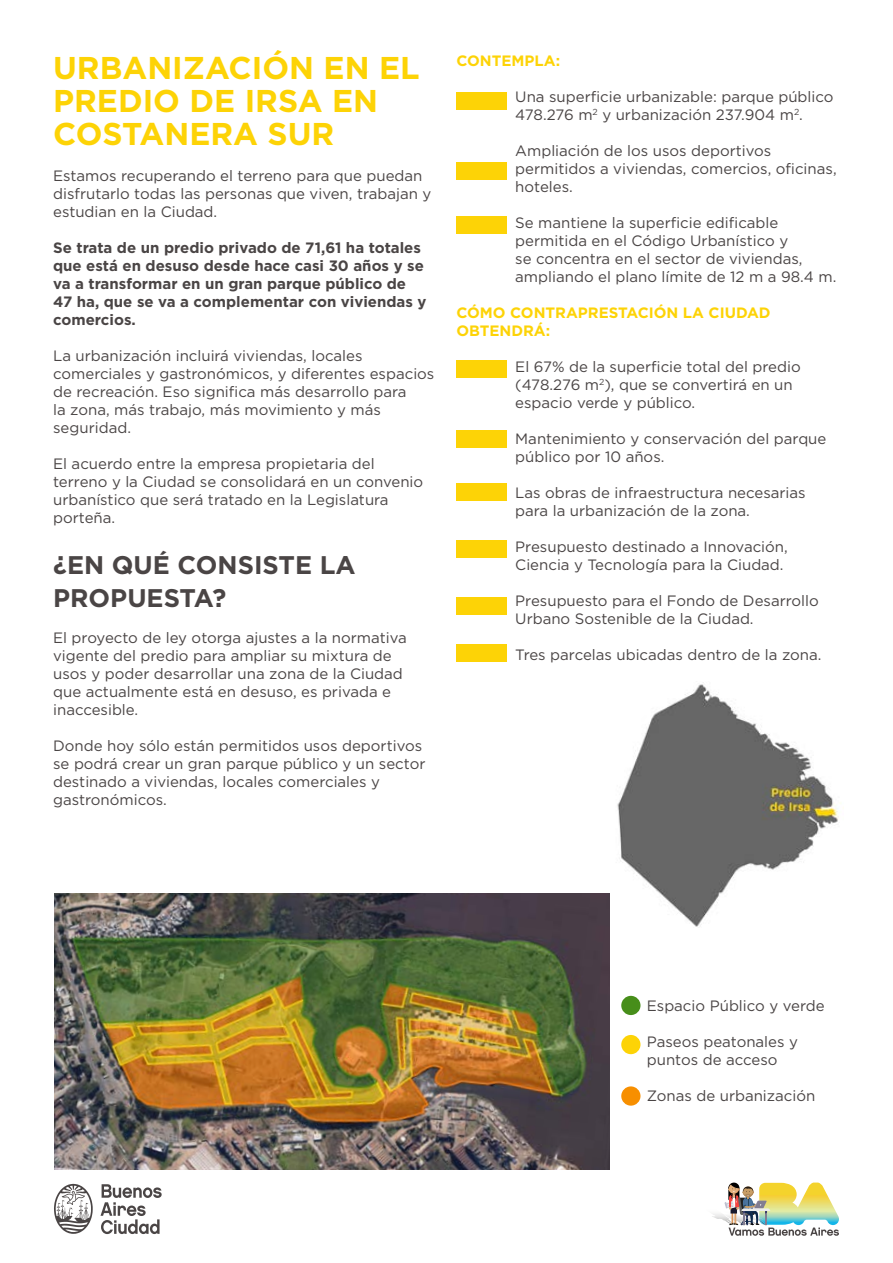
<style>
.page{position:relative;width:893px;height:1263px;background:#fff}
.page>*{position:absolute;margin:0;border:0;box-sizing:border-box;transform-origin:0 0}
.t1{font:700 31.5px/33px "Gotham";color:#fdd306}
.t2{font:700 25.5px/33px "Gotham";color:#4a4545}
.t3{font:15px/18px "Gotham";color:#4a4545}
.t4{font:700 15px/18px "Gotham";color:#4a4545}
.t5{font:700 15px/18px "Gotham";color:#fdd306}
.t6{font:8.7px "Gotham";color:#4a4545}
.s1{font-size:15px}
</style>
<div class="page">
<svg style="left:101px;top:1184px;width:61px;height:50px"></svg>
<svg style="left:54px;top:1184px;width:39px;height:50px"></svg>
<img style="left:712px;top:1214px;width:12px;height:7px">
<img style="left:724px;top:1182px;width:115px;height:54px">
<img style="left:609px;top:682px;width:235px;height:245px">
<div style="left:456px;top:92px;width:51px;height:18px;background:#fdd306"></div>
<div style="left:456px;top:360px;width:51px;height:17px;background:#fdd306"></div>
<div style="left:456px;top:431px;width:51px;height:17px;background:#fdd306"></div>
<div style="left:456px;top:484px;width:51px;height:17px;background:#fdd306"></div>
<div style="left:456px;top:540px;width:51px;height:18px;background:#fdd306"></div>
<div style="left:456px;top:597px;width:51px;height:17px;background:#fdd306"></div>
<div style="left:456px;top:645px;width:51px;height:17px;background:#fdd306"></div>
<div style="left:456px;top:162px;width:51px;height:18px;background:#fdd306"></div>
<div style="left:456px;top:216px;width:51px;height:18px;background:#fdd306"></div>
<img style="left:54px;top:893px;width:555px;height:276px">
<div style="left:621px;top:996px;width:19px;height:19px;background:#478e1a;border-radius:50%"></div>
<div style="left:621px;top:1035px;width:19px;height:19px;background:#fdd306;border-radius:50%"></div>
<div style="left:621px;top:1086px;width:19px;height:20px;background:#f78f00;border-radius:50%"></div>
<h1 class="t1" style="left:53px;top:51px;width:368px">URBANIZACIÓN EN EL<br>PREDIO DE IRSA EN<br>COSTANERA SUR</h1>
<p class="t3" style="left:53px;top:167px;width:380px">Estamos recuperando el terreno para que puedan disfrutarlo todas las personas que viven, trabajan y estudian en la Ciudad.</p>
<p class="t4" style="left:53px;top:239px;width:375px">Se trata de un predio privado de 71,61 ha totales que está en desuso desde hace casi 30 años y se va a transformar en un gran parque público de 47 ha, que se va a complementar con viviendas y comercios.</p>
<p class="t3" style="left:53px;top:347px;width:383px">La urbanización incluirá viviendas, locales comerciales y gastronómicos y, diferentes espacios de recreación. Eso significa más desarrollo para<br>la zona, más trabajo, más movimiento y más seguridad.</p>
<p class="t3" style="left:53px;top:455px;width:372px">El acuerdo entre la empresa propietaria del terreno lay Ciudad se consolidará en un convenio urbanístico que será tratado en la Legislatura porteña.</p>
<h2 class="t2" style="left:53px;top:549px;width:304px">¿EN QUÉ CONSISTE LA<br>PROPUESTA?</h2>
<p class="t3" style="left:53px;top:629px;width:355px">El proyecto de ley otorga ajustes laa normativa vigente del predio para ampliar su mixtura de usos y poder desarrollar una zona de la Ciudad que actualmente está en desuso, es privada e inaccesible.</p>
<p class="t3" style="left:53px;top:737px;width:374px">Donde hoy sólo están permitidos usos deportivos se podrá crear un gran parque público y un sector destinado a viviendas, locales comerciales y gastronómicos.</p>
<p class="t5" style="left:456px;top:52px;width:105px">CONTEMPLA:</p>
<p class="t3" style="left:515px;top:87px;width:320px">Una superficie urbanizable: parque público</p>
<p class="t6" style="left:794px;top:106px;width:10px">2<span class="s1">.</span></p>
<p class="t3" style="left:515px;top:105px;width:280px">478.276 m y<sup>2</sup> urbanización 237.904 m</p>
<p class="t3" style="left:515px;top:141px;width:323px">Ampliación de los usos deportivos permitidos a viviendas, comercios, oficinas, hoteles.</p>
<p class="t3" style="left:515px;top:213px;width:323px">Se mantiene la superficie edificable permitida en el Código Urbanístico y<br>se concentra en el sector de viviendas, ampliando el plano límite de 12 m a 98.4 m.</p>
<p class="t5" style="left:456px;top:304px;width:316px">CÓMO CONTRAPRESTACIÓN LA CIUDAD<br>OBTENDRÁ:</p>
<p class="t3" style="left:515px;top:357px;width:287px">El 67% de la superficie total del predio (478.276 m , )<sup>2</sup> que se convertirá en un espacio verde y público.</p>
<p class="t3" style="left:515px;top:429px;width:313px">Mantenimiento y conservación del parque público por 10 años.</p>
<p class="t3" style="left:515px;top:483px;width:292px">Las obras de infraestructura necesarias para la urbanización de la zona.</p>
<p class="t3" style="left:515px;top:537px;width:274px">Presupuesto destinado a Innovación,<br>Ciencia y Tecnología para la Ciudad.</p>
<p class="t3" style="left:515px;top:591px;width:305px">Presupuesto para el Fondo de Desarrollo<br>Urbano Sostenible de la Ciudad.</p>
<p class="t3" style="left:515px;top:645px;width:308px">Tres parcelas ubicadas dentro de la zona.</p>
<p class="t3" style="left:647px;top:997px;width:179px">Espacio Público y verde</p>
<p class="t3" style="left:647px;top:1033px;width:153px">Paseos peatonales y puntos de acceso</p>
<p class="t3" style="left:647px;top:1087px;width:170px">Zonas de urbanización</p>
</div>
